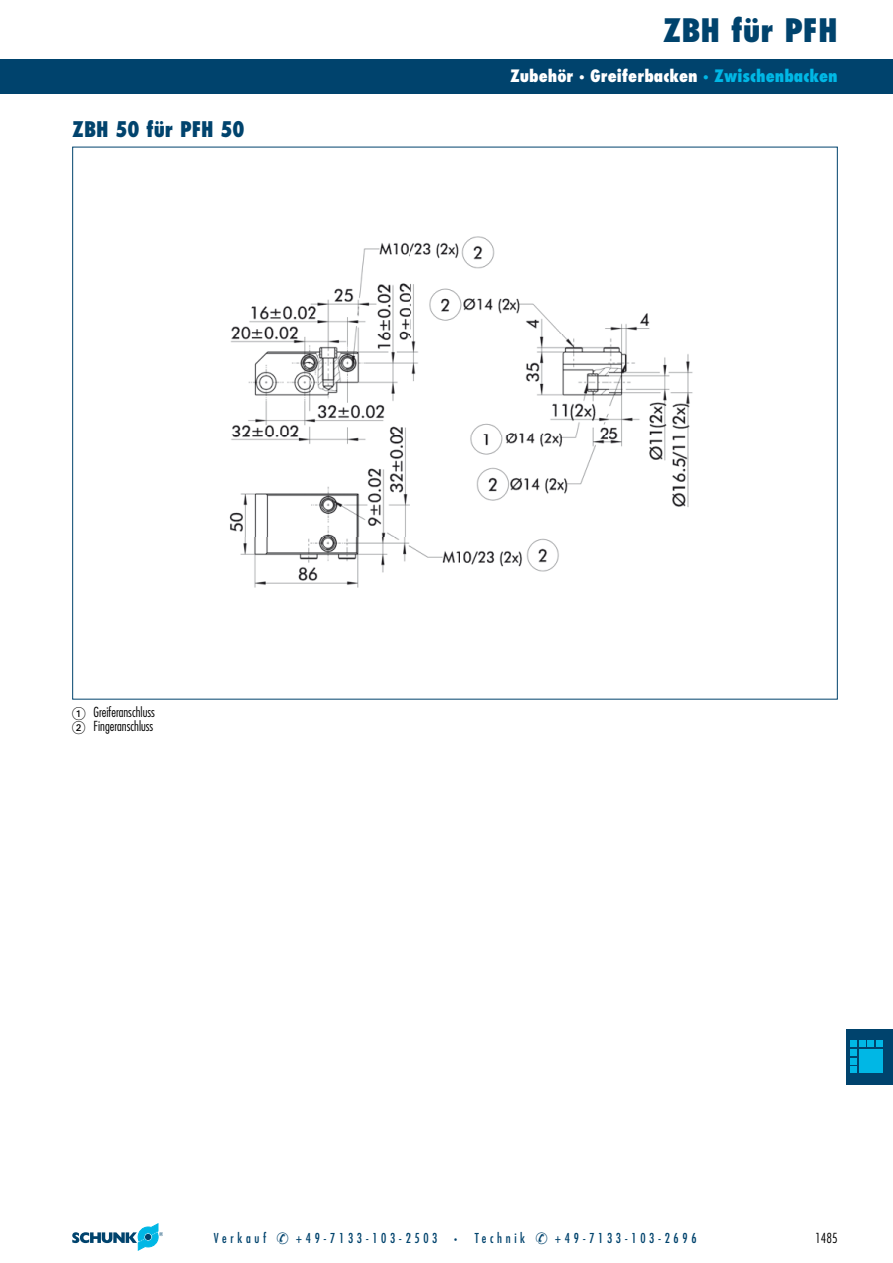
<style>
.page{position:relative;width:893px;height:1263px;background:#fff}
.page>*{position:absolute;margin:0;border:0;box-sizing:border-box;transform-origin:0 0}
.t1{font:800 condensed 31.5px "Futura";color:#00436d}
.t2{font:800 condensed 21px "Futura";color:#00436d;scale:.95 1}
.t3{font:800 condensed 16.65px "Futura";color:#fff}
.t4{font:300 condensed 13.5px/14.7px "Futura";color:#000;text-align:right}
.t5{font:condensed 13.35px "Futura";letter-spacing:.285em;color:#00436d;scale:.95 1}
.s1{font-family:"Deco Numbers LH Circle";font-weight:400;font-stretch:normal}
.s2{font-size:18.45px}
.s3{font-size:18.45px;color:#00b7e5}
.s4{color:#00b7e5}
.s5{font-weight:700}
</style>
<div class="page">
<div style="left:0;top:60px;width:893px;height:34px;background:#00436d"></div>
<svg style="left:72px;top:1223px;width:91px;height:27px"></svg>
<div style="left:846px;top:1029px;width:47px;height:55px;background:#00436d"></div>
<svg style="left:850px;top:1041px;width:32px;height:32px"></svg>
<img style="left:229px;top:236px;width:464px;height:352px">
<p class="t2" style="left:72px;top:120px;width:183px">ZBH 50 für PFH 50</p>
<p class="t4" style="left:72px;top:705px;width:84px"><span class="s1">-</span> Greiferanschluss<br>Fingeranschluss</p>
<p class="t1" style="left:663px;top:17px;width:176px">ZBH für PFH</p>
<p class="t3" style="left:510px;top:68px;width:329px">Zubehör <span class="s2">·</span> Greiferbacken <span class="s3">·</span> <span class="s4">Zwischenbacken</span></p>
<p class="t5" style="left:214px;top:1232px;width:258px">Verkauf ✆ +49-7133-103-2503 <span class="s5">·</span></p>
<p class="t5" style="left:475px;top:1232px;width:235px">Technik ✆ +49-7133-103-2696</p>
<p class="t4" style="left:815px;top:1231px;width:24px">1485</p>
</div>
